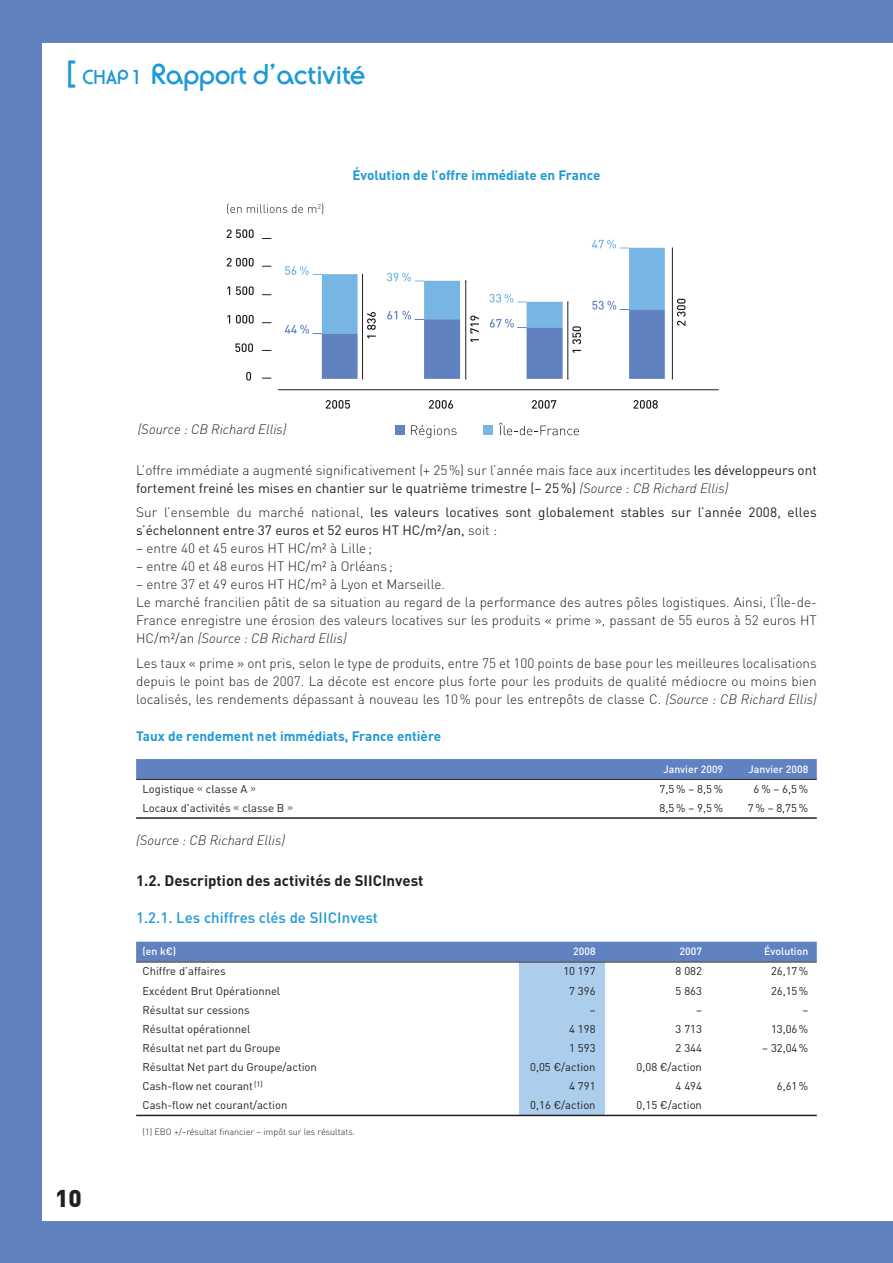
<style>
.page{position:relative;width:893px;height:1263px;background:#fff}
.page>*{position:absolute;margin:0;border:0;box-sizing:border-box;transform-origin:0 0}
.t1{font:30px "ITC Ronda Com";color:#1d99d6}
.t2{font:900 24px "DINOT";color:#231f20}
.t3{font:700 15px "DINOT";color:#231f20}
.t4{font:500 15px "DINOT";color:#1d99d6}
.t5{font:300 13.5px/18px "DINOT";color:#231f20}
.t6{font:13.5px/18px "DINOT";color:#231f20}
.t7{font:700 13.5px "DINOT";color:#1d99d6}
.t8{font:italic 300 13.5px "DINOT";color:#231f20}
.t9{font:11.25px "DINOT";color:#231f20}
.t10{font:500 10.5px "DINOT";color:#fff}
.t11{font:300 9px "DINOT";color:#231f20}
.s1{font-size:21px}
.s2{font-weight:400}
.s3{font-style:italic}
.s4{font-weight:300}
</style>
<div class="page">
<div style="left:0;top:0;width:892px;height:1263px;background:#6182c1"></div>
<div style="left:43px;top:43px;width:849px;height:1177px;background:#fff"></div>
<div style="left:519px;top:962px;width:85px;height:153px;background:#accdeb"></div>
<div style="left:136px;top:759px;width:680px;height:20px;background:#6182c1"></div>
<hr style="left:136px;top:779px;width:680px;height:1px;background:#231f20">
<hr style="left:136px;top:817px;width:680px;height:2px;background:#231f20">
<div style="left:136px;top:942px;width:680px;height:20px;background:#6182c1"></div>
<hr style="left:136px;top:962px;width:680px;height:1px;background:#231f20">
<hr style="left:136px;top:1115px;width:680px;height:1px;background:#231f20">
<svg style="left:227px;top:203px;width:14px;height:11px"></svg>
<svg style="left:247px;top:203px;width:76px;height:11px"></svg>
<hr style="left:278px;top:389px;width:440px;height:1px;background:#231f20">
<svg style="left:246px;top:372px;width:5px;height:9px"></svg>
<svg style="left:235px;top:343px;width:18px;height:9px"></svg>
<svg style="left:227px;top:315px;width:3px;height:8px"></svg>
<svg style="left:236px;top:315px;width:18px;height:9px"></svg>
<svg style="left:227px;top:286px;width:3px;height:9px"></svg>
<svg style="left:236px;top:286px;width:18px;height:9px"></svg>
<svg style="left:227px;top:258px;width:27px;height:9px"></svg>
<svg style="left:227px;top:229px;width:27px;height:9px"></svg>
<svg style="left:326px;top:400px;width:24px;height:9px"></svg>
<svg style="left:429px;top:400px;width:24px;height:9px"></svg>
<svg style="left:532px;top:400px;width:24px;height:9px"></svg>
<svg style="left:633px;top:400px;width:24px;height:9px"></svg>
<svg style="left:677px;top:299px;width:8px;height:27px"></svg>
<hr style="left:672px;top:248px;width:1px;height:131px;background:#231f20">
<svg style="left:285px;top:240px;width:379px;height:139px"></svg>
<svg style="left:411px;top:425px;width:45px;height:13px"></svg>
<div style="left:395px;top:425px;width:10px;height:10px;background:#6182c1"></div>
<div style="left:483px;top:425px;width:10px;height:10px;background:#77b6e4"></div>
<svg style="left:498px;top:423px;width:81px;height:12px"></svg>
<h1 class="t1" style="left:64px;top:64px;width:303px">[ <span class="s1">CHAP 1</span> Rapport d’activité</h1>
<p class="t7" style="left:352px;top:171px;width:249px">Évolution de l’offre immédiate en France</p>
<p class="t8" style="left:138px;top:424px;width:150px">(Source : CB Richard Ellis)</p>
<h2 class="t2" style="left:55px;top:1190px;width:28px">10</h2>
<p class="t5" style="left:136px;top:463px;width:682px">L’offre immédiate a augmenté significativement (+ 25 %) sur l’année mais face aux incertitudes <span class="s2">les développeurs ont fortement freiné les mises en chantier sur le quatrième trimestre (– 25 %)</span> <span class="s3">(Source : CB Richard Ellis)</span></p>
<p class="t6" style="left:136px;top:505px;width:682px"><span class="s4">Sur l’ensemble du marché national,</span> les valeurs locatives sont globalement stables sur l’année 2008, elles s’échelonnent entre 37 euros et 52 euros HT HC/m²/an, <span class="s4">soit :</span></p>
<p class="t5" style="left:136px;top:541px;width:237px">– entre 40 et 45 euros HT HC/m² à Lille ;</p>
<p class="t5" style="left:136px;top:559px;width:258px">– entre 40 et 48 euros HT HC/m² à Orléans ;</p>
<p class="t5" style="left:136px;top:577px;width:682px">– entre 37 et 49 euros HT HC/m² à Lyon et Marseille.<br>Le marché francilien pâtit de sa situation au regard de la performance des autres pôles logistiques. Ainsi, l’Île-de-France enregistre une érosion des valeurs locatives sur les produits « prime », passant de 55 euros à 52 euros HT HC/m²/an <span class="s3">(Source : CB Richard Ellis)</span></p>
<p class="t5" style="left:136px;top:655px;width:682px;text-align:justify">Les taux « prime » ont pris, selon le type de produits, entre 75 et 100 points de base pour les meilleures localisations depuis le point bas de 2007. La décote est encore plus forte pour les produits de qualité médiocre ou moins bien localisés, les rendements dépassant à nouveau les 10 % pour les entrepôts de classe C. <span class="s3">(Source : CB Richard Ellis)</span></p>
<p class="t7" style="left:136px;top:731px;width:306px">Taux de rendement net immédiats, France entière</p>
<p class="t10" style="left:663px;top:765px;width:61px">Janvier 2009</p>
<p class="t10" style="left:748px;top:765px;width:61px">Janvier 2008</p>
<p class="t9" style="left:142px;top:785px;width:115px">Logistique <span class="s4">«</span> classe A <span class="s4">»</span></p>
<p class="t9" style="left:659px;top:785px;width:65px">7,5 % – 8,5 %</p>
<p class="t9" style="left:753px;top:785px;width:56px">6% – 6,5%</p>
<p class="t9" style="left:142px;top:804px;width:152px">Locaux d'activités <span class="s4">«</span> classe B <span class="s4">»</span></p>
<p class="t9" style="left:659px;top:804px;width:65px">8,5 % – 9,5 %</p>
<p class="t9" style="left:747px;top:804px;width:62px">7 % – 8,75 %</p>
<p class="t8" style="left:136px;top:835px;width:150px">(Source : CB Richard Ellis)</p>
<p class="t3" style="left:136px;top:875px;width:289px">1.2. Description des activités de SIICInvest</p>
<p class="t4" style="left:136px;top:913px;width:243px">1.2.1. Les chiffres clés de SIICInvest</p>
<p class="t10" style="left:142px;top:948px;width:35px">(en k€)</p>
<p class="t10" style="left:573px;top:948px;width:24px">2008</p>
<p class="t10" style="left:679px;top:948px;width:24px">2007</p>
<p class="t10" style="left:764px;top:948px;width:46px">Évolution</p>
<p class="t9" style="left:142px;top:967px;width:85px">Chiffre d’affaires</p>
<p class="t9" style="left:563px;top:967px;width:34px">10 197</p>
<p class="t9" style="left:675px;top:967px;width:28px">8 082</p>
<p class="t9" style="left:771px;top:967px;width:39px">26,17 %</p>
<p class="t9" style="left:142px;top:986px;width:139px">Excédent Brut Opérationnel</p>
<p class="t9" style="left:569px;top:986px;width:28px">7 396</p>
<p class="t9" style="left:675px;top:986px;width:28px">5 863</p>
<p class="t9" style="left:771px;top:986px;width:39px">26,15 %</p>
<p class="t9" style="left:142px;top:1006px;width:109px">Résultat sur cessions</p>
<p class="t9" style="left:589px;top:1006px;width:7px">–</p>
<p class="t9" style="left:696px;top:1006px;width:7px">–</p>
<p class="t9" style="left:802px;top:1006px;width:7px">–</p>
<p class="t9" style="left:142px;top:1025px;width:109px">Résultat opérationnel</p>
<p class="t9" style="left:569px;top:1025px;width:28px">4 198</p>
<p class="t9" style="left:675px;top:1025px;width:28px">3 713</p>
<p class="t9" style="left:771px;top:1025px;width:39px">13,06 %</p>
<p class="t9" style="left:142px;top:1044px;width:140px">Résultat net part du Groupe</p>
<p class="t9" style="left:569px;top:1044px;width:28px">1 593</p>
<p class="t9" style="left:675px;top:1044px;width:28px">2 344</p>
<p class="t9" style="left:762px;top:1044px;width:47px">– 32,04 %</p>
<p class="t9" style="left:142px;top:1063px;width:176px">Résultat Net part du Groupe/action</p>
<p class="t9" style="left:530px;top:1063px;width:67px">0,05 €/action</p>
<p class="t9" style="left:636px;top:1063px;width:67px">0,08 €/action</p>
<p class="t9" style="left:142px;top:1082px;width:122px">Cash-flow net courant<sup>(1)</sup></p>
<p class="t9" style="left:569px;top:1082px;width:28px">4 791</p>
<p class="t9" style="left:675px;top:1082px;width:28px">4 494</p>
<p class="t9" style="left:776px;top:1082px;width:33px">6,61 %</p>
<p class="t9" style="left:142px;top:1101px;width:146px">Cash-flow net courant/action</p>
<p class="t9" style="left:530px;top:1101px;width:67px">0,16 €/action</p>
<p class="t9" style="left:636px;top:1101px;width:67px">0,15 €/action</p>
<p class="t11" style="left:142px;top:1128px;width:214px">(1) EBO +/–résultat financier – impôt sur les résultats.</p>
</div>
